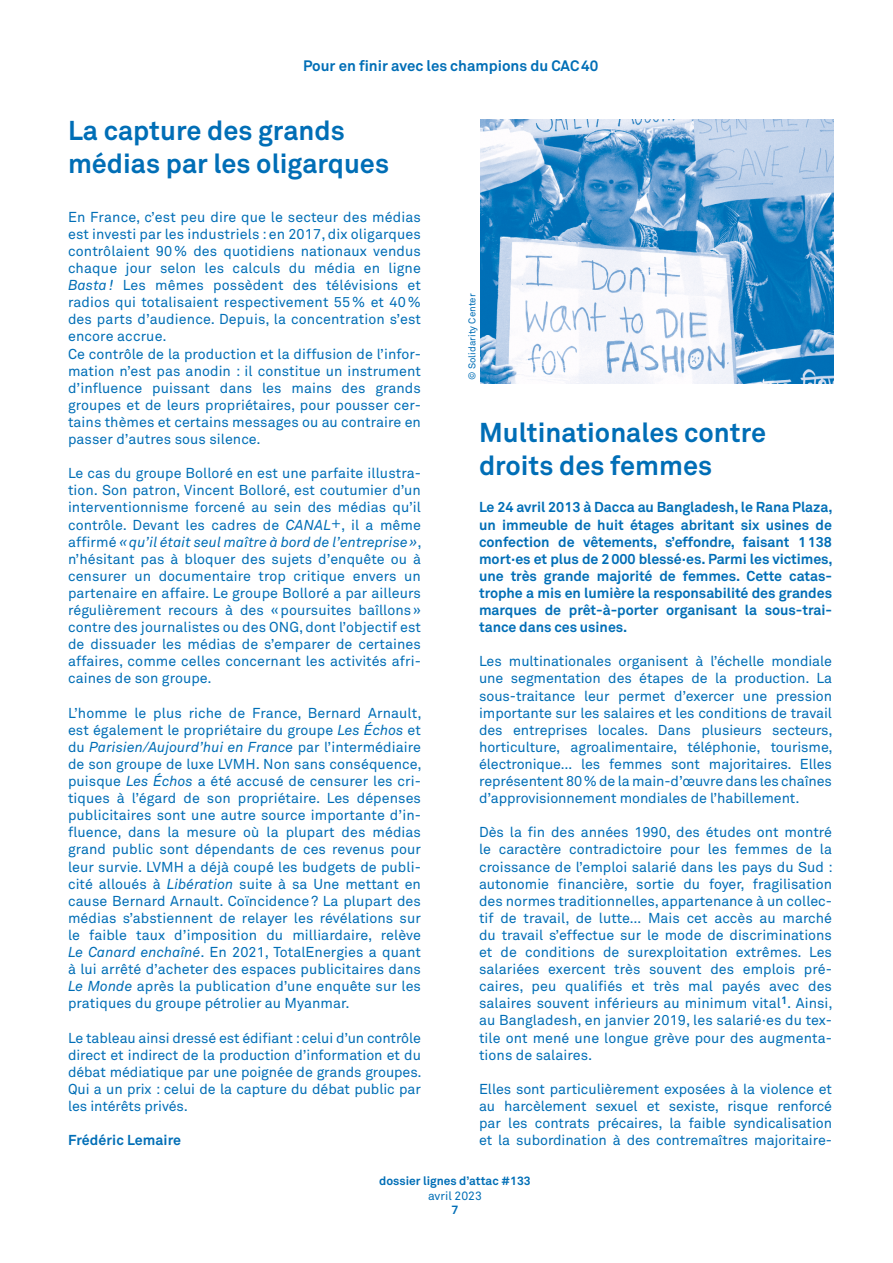
<style>
.page{position:relative;width:893px;height:1263px;background:#fff}
.page>*{position:absolute;margin:0;border:0;box-sizing:border-box;transform-origin:0 0}
.t1{font:700 27px/32.4px "Akkurat Std";color:#006eb6}
.t2{font:700 15px "Akkurat Std";color:#006eb6}
.t3{font:14.25px/17.1px "Akkurat Std";letter-spacing:.005em;color:#006eb6;text-align:justify}
.t4{font:700 14.25px/17.1px "Akkurat Std";letter-spacing:-.005em;color:#006eb6;text-align:justify}
.t5{font:700 12px "Akkurat Std";color:#006eb6}
.t6{font:12px "Akkurat Std";color:#006eb6}
.t7{font:9.75px "Akkurat Std";color:#006eb6}
.s1{font-style:italic}
</style>
<div class="page">
<img style="left:480px;top:119px;width:353px;height:265px">
<p class="t2" style="left:303px;top:57px;width:297px">Pour en finir avec les champions du CAC40</p>
<p class="t1" style="left:68px;top:114px;width:323px">La capture des grands médias par les oligarques</p>
<p class="t3" style="left:68px;top:208px;width:354px">En France, c’est peu dire que le secteur des médias est investi par les industriels : en 2017, dix oligarques contrôlaient 90% des quotidiens nationaux vendus chaque jour selon les calculs du média en ligne <span class="s1">Basta !</span> Les mêmes possèdent des télévisions et radios qui totalisaient respectivement 55% et 40% des parts d’audience. Depuis, la concentration s’est encore accrue.</p>
<p class="t3" style="left:68px;top:345px;width:354px">Ce contrôle de la production et la diffusion de l’infor&shy;mation n’est pas anodin : il constitue un instrument d’influence puissant dans les mains des grands groupes et de leurs propriétaires, pour pousser cer&shy;tains thèmes et certains messages ou au contraire en passer d’autres sous silence.</p>
<p class="t3" style="left:68px;top:465px;width:355px">Le cas du groupe Bolloré en est une parfaite illustra&shy;tion. Son patron, Vincent Bolloré, est coutumier d’un interventionnisme forcené au sein des médias qu’il contrôle. Devant les cadres de <span class="s1">CANAL+</span>, il a même affirmé <span class="s1">«qu’il était seul maître à bord de l’entreprise»</span>, n’hésitant pas à bloquer des sujets d’enquête ou à censurer un documentaire trop critique envers un partenaire en affaire. Le groupe Bolloré a par ailleurs régulièrement recours à des «poursuites baîllons» contre des journalistes ou des ONG, dont l’objectif est de dissuader les médias de s’emparer de certaines affaires, comme celles concernant les activités afri&shy;caines de son groupe.</p>
<p class="t3" style="left:68px;top:704px;width:355px">L’homme le plus riche de France, Bernard Arnault, est également le propriétaire du groupe <span class="s1">Les Échos</span> et du <span class="s1">Parisien/Aujourd’hui en France</span> par l’intermédiaire de son groupe de luxe LVMH. Non sans conséquence, puisque <span class="s1">Les Échos</span> a été accusé de censurer les cri&shy;tiques à l’égard de son propriétaire. Les dépenses publicitaires sont une autre source importante d’in&shy;fluence, dans la mesure où la plupart des médias grand public sont dépendants de ces revenus pour leur survie. LVMH a déjà coupé les budgets de publi&shy;cité alloués à <span class="s1">Libération</span> suite à sa Une mettant en cause Bernard Arnault. Coïncidence? La plupart des médias s’abstiennent de relayer les révélations sur le faible taux d’imposition du milliardaire, relève <span class="s1">Le Canard enchaîné</span>. En 2021, TotalEnergies a quant à lui arrêté d’acheter des espaces publicitaires dans <span class="s1">Le Monde</span> après la publication d’une enquête sur les pratiques du groupe pétrolier au Myanmar.</p>
<p class="t3" style="left:68px;top:1029px;width:355px">Le tableau ainsi dressé est édifiant : celui d’un contrôle direct et indirect de la production d’information et du débat médiatique par une poignée de grands groupes.<br>Qui a un prix : celui de la capture du débat public par les intérêts privés.</p>
<p class="t4" style="left:68px;top:1131px;width:115px">Frédéric Lemaire</p>
<p class="t7" style="left:466px;top:380px;width:88px;rotate:-90deg">© Solidarity Center</p>
<p class="t1" style="left:479px;top:416px;width:289px">Multinationales contre droits des femmes</p>
<p class="t4" style="left:479px;top:499px;width:355px">Le 24 avril 2013 à Dacca au Bangladesh, le Rana Plaza, un immeuble de huit étages abritant six usines de confection de vêtements, s’effondre, faisant 1138 mort·es et plus de 2000 blessé·es. Parmi les victimes, une très grande majorité de femmes. Cette catas&shy;trophe a mis en lumière la responsabilité des grandes marques de prêt-à-porter organisant la sous-trai&shy;tance dans ces usines.</p>
<p class="t3" style="left:479px;top:653px;width:355px">Les multinationales organisent à l’échelle mondiale une segmentation des étapes de la production. La sous-traitance leur permet d’exercer une pression importante sur les salaires et les conditions de travail des entreprises locales. Dans plusieurs secteurs, horticulture, agroalimentaire, téléphonie, tourisme, électronique… les femmes sont majoritaires. Elles représentent 80% de la main-d’œuvre dans les chaînes d’approvisionnement mondiales de l’habillement.</p>
<p class="t3" style="left:479px;top:824px;width:355px">Dès la fin des années 1990, des études ont montré le caractère contradictoire pour les femmes de la croissance de l’emploi salarié dans les pays du Sud : autonomie financière, sortie du foyer, fragilisation des normes traditionnelles, appartenance à un collec&shy;tif de travail, de lutte… Mais cet accès au marché du travail s’effectue sur le mode de discriminations et de conditions de surexploitation extrêmes. Les salariées exercent très souvent des emplois pré&shy;caires, peu qualifiés et très mal payés avec des salaires souvent inférieurs au minimum vital<sup>1</sup>. Ainsi, au Bangladesh, en janvier 2019, les salarié·es du tex&shy;tile ont mené une longue grève pour des augmenta&shy;tions de salaires.</p>
<p class="t3" style="left:479px;top:1080px;width:354px">Elles sont particulièrement exposées à la violence et au harcèlement sexuel et sexiste, risque renforcé par les contrats précaires, la faible syndicalisation et la subordination à des contremaîtres majoritaire-</p>
<p class="t5" style="left:379px;top:1173px;width:153px">dossier lignes d’attac #133</p>
<p class="t6" style="left:428px;top:1188px;width:55px">avril 2023</p>
<p class="t5" style="left:452px;top:1202px;width:8px">7</p>
</div>
